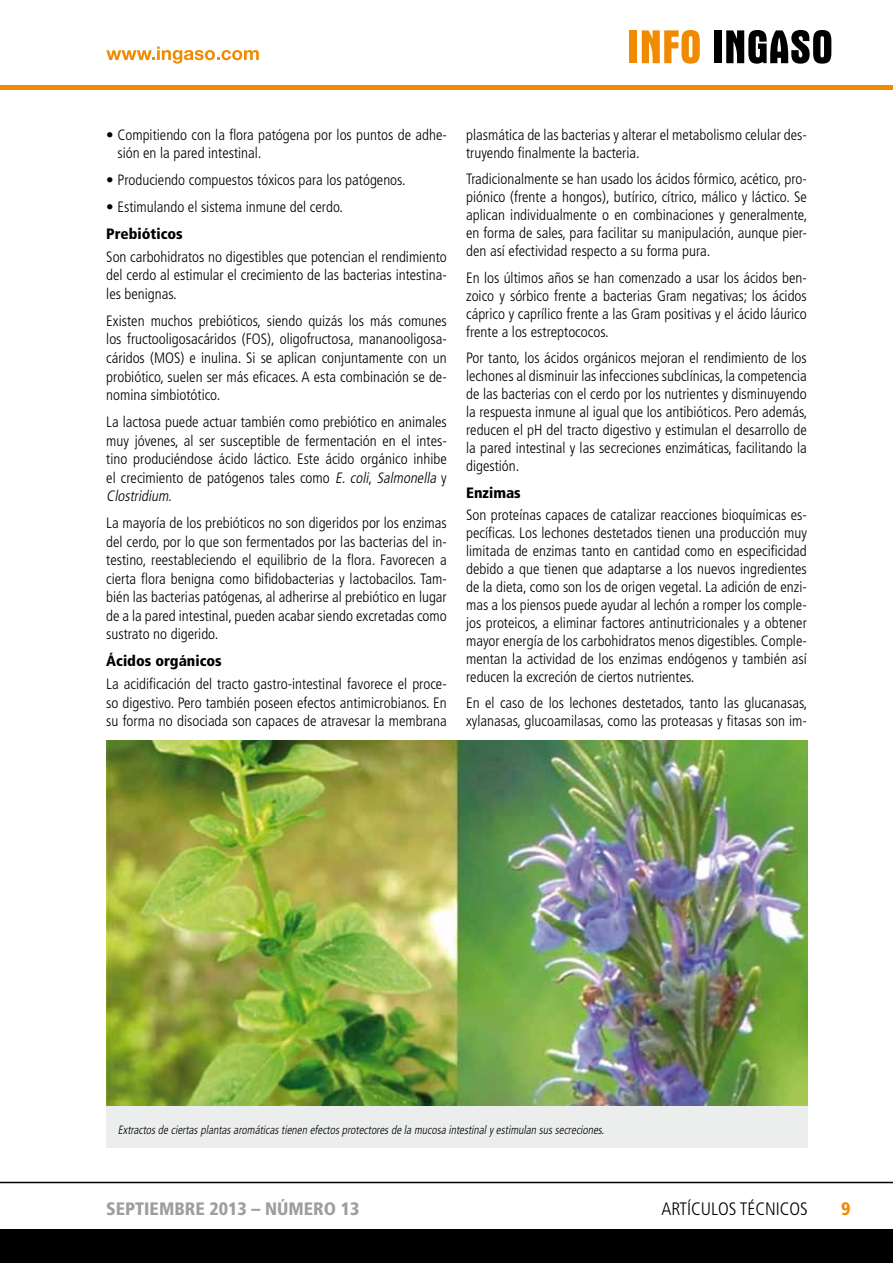
<style>
.page{position:relative;width:893px;height:1263px;background:#fff}
.page>*{position:absolute;margin:0;border:0;box-sizing:border-box;transform-origin:0 0}
.t1{font:900 condensed 18px "Frutiger";color:#9c9e9f}
.t2{font:300 condensed 18px "Frutiger";color:#000}
.t3{font:900 condensed 18px "Frutiger";color:#f08a00}
.t4{font:300 condensed 15px/18px "Frutiger";color:#000;text-align:justify}
.t5{font:900 condensed 15px "Frutiger";color:#000}
.t6{font:italic 300 condensed 12px "Frutiger";color:#000;scale:.95 1}
.s1{font-style:italic}
</style>
<div class="page">
<hr style="left:0;top:85px;width:893px;height:4px;background:#f08a00">
<div style="left:630px;top:30px;width:7px;height:33px;background:#f08a00"></div>
<svg style="left:642px;top:30px;width:58px;height:34px"></svg>
<div style="left:714px;top:30px;width:8px;height:33px;background:#000"></div>
<svg style="left:726px;top:30px;width:105px;height:34px"></svg>
<div style="left:0;top:1229px;width:893px;height:34px;background:#000"></div>
<hr style="left:0;top:1182px;width:893px;height:1px;background:#000">
<svg style="left:106px;top:47px;width:153px;height:17px"></svg>
<div style="left:106px;top:1101px;width:702px;height:47px;background:#eceded"></div>
<img style="left:106px;top:741px;width:702px;height:364px">
<p class="t4" style="left:117px;top:125px;width:331px;line-height:18.5px;text-indent:-11px">• Compitiendo con la flora patógena por los puntos de adhe&shy;sión en la pared intestinal.</p>
<p class="t4" style="left:106px;top:171px;width:301px">• Produciendo compuestos tóxicos para los patógenos.</p>
<p class="t4" style="left:106px;top:198px;width:238px">• Estimulando el sistema inmune del cerdo.</p>
<p class="t5" style="left:106px;top:225px;width:78px">Prebióticos</p>
<p class="t4" style="left:106px;top:248px;width:342px;line-height:18.5px">Son carbohidratos no digestibles que potencian el rendimiento del cerdo al estimular el crecimiento de las bacterias intestina&shy;les benignas.</p>
<p class="t4" style="left:106px;top:312px;width:342px;line-height:18.5px">Existen muchos prebióticos, siendo quizás los más comunes los fructooligosacáridos (FOS), oligofructosa, mananooligosa&shy;cáridos (MOS) e inulina. Si se aplican conjuntamente con un probiótico, suelen ser más eficaces. A esta combinación se de&shy;nomina simbiotótico.</p>
<p class="t4" style="left:106px;top:413px;width:342px;line-height:18.5px">La lactosa puede actuar también como prebiótico en animales muy jóvenes, al ser susceptible de fermentación en el intes&shy;tino produciéndose ácido láctico. Este ácido orgánico inhibe el crecimiento de patógenos tales como <span class="s1">E. coli</span>, <span class="s1">Salmonella</span> y <span class="s1">Clostridium</span>.</p>
<p class="t4" style="left:106px;top:514px;width:342px;line-height:18.5px">La mayoría de los prebióticos no son digeridos por los enzimas del cerdo, por lo que son fermentados por las bacterias del in&shy;testino, reestableciendo el equilibrio de la flora. Favorecen a cierta flora benigna como bifidobacterias y lactobacilos. Tam&shy;bién las bacterias patógenas, al adherirse al prebiótico en lugar de a la pared intestinal, pueden acabar siendo excretadas como sustrato no digerido.</p>
<p class="t5" style="left:106px;top:652px;width:117px">Ácidos orgánicos</p>
<p class="t4" style="left:106px;top:675px;width:342px;line-height:18.5px">La acidificación del tracto gastro-intestinal favorece el proce&shy;so digestivo. Pero también poseen efectos antimicrobianos. En su forma no disociada son capaces de atravesar la membrana</p>
<p class="t4" style="left:466px;top:126px;width:342px">plasmática de las bacterias y alterar el metabolismo celular des&shy;truyendo finalmente la bacteria.</p>
<p class="t4" style="left:466px;top:170px;width:343px">Tradicionalmente se han usado los ácidos fórmico, acético, pro&shy;piónico (frente a hongos), butírico, cítrico, málico y láctico. Se aplican individualmente o en combinaciones y generalmente, en forma de sales, para facilitar su manipulación, aunque pier&shy;den así efectividad respecto a su forma pura.</p>
<p class="t4" style="left:466px;top:269px;width:342px">En los últimos años se han comenzado a usar los ácidos ben&shy;zoico y sórbico frente a bacterias Gram negativas; los ácidos cáprico y caprílico frente a las Gram positivas y el ácido láurico frente a los estreptococos.</p>
<p class="t4" style="left:466px;top:349px;width:343px">Por tanto, los ácidos orgánicos mejoran el rendimiento de los lechones al disminuir las infecciones subclínicas, la competencia de las bacterias con el cerdo por los nutrientes y disminuyendo la respuesta inmune al igual que los antibióticos. Pero además, reducen el pH del tracto digestivo y estimulan el desarrollo de la pared intestinal y las secreciones enzimáticas, facilitando la digestión.</p>
<p class="t5" style="left:466px;top:483px;width:56px">Enzimas</p>
<p class="t4" style="left:466px;top:506px;width:342px">Son proteínas capaces de catalizar reacciones bioquímicas es&shy;pecíficas. Los lechones destetados tienen una producción muy limitada de enzimas tanto en cantidad como en especificidad debido a que tienen que adaptarse a los nuevos ingredientes de la dieta, como son los de origen vegetal. La adición de enzi&shy;mas a los piensos puede ayudar al lechón a romper los comple&shy;jos proteicos, a eliminar factores antinutricionales y a obtener mayor energía de los carbohidratos menos digestibles. Comple&shy;mentan la actividad de los enzimas endógenos y también así reducen la excreción de ciertos nutrientes.</p>
<p class="t4" style="left:466px;top:694px;width:343px">En el caso de los lechones destetados, tanto las glucanasas, xylanasas, glucoamilasas, como las proteasas y fitasas son im-</p>
<p class="t6" style="left:118px;top:1123px;width:516px">Extractosde ciertasplantasaromáticastienen efectosprotectoresde la mucosa intestinalyestimulan sussecreciones.</p>
<p class="t1" style="left:106px;top:1198px;width:255px">SEPTIEMBRE 2013 – NÚMERO 13</p>
<p class="t3" style="left:841px;top:1198px;width:11px">9</p>
<p class="t2" style="left:661px;top:1199px;width:148px">ARTÍCULOS TÉCNICOS</p>
</div>
